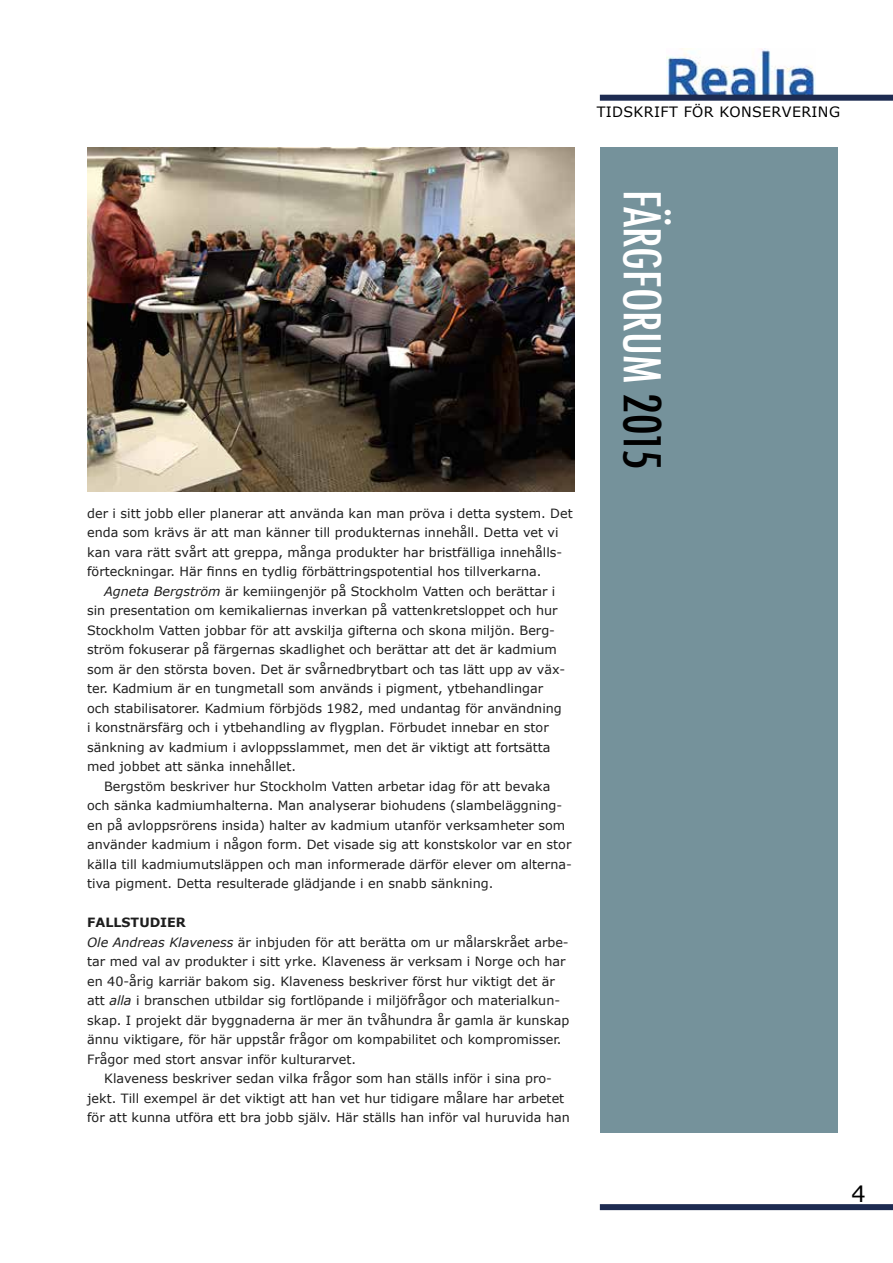
<style>
.page{position:relative;width:893px;height:1263px;background:#fff}
.page>*{position:absolute;margin:0;border:0;box-sizing:border-box;transform-origin:0 0}
.t1{font:500 condensed 49.5px "Futura";letter-spacing:-.005em;color:#fff}
.t2{font:22.5px "Verdana";color:#000}
.t3{font:14.25px "Verdana";letter-spacing:.025em;color:#000}
.t4{font:12.75px/19.5px "Verdana";color:#1e1e1e}
.s1{font-style:italic}
.s2{font-weight:700}
.s3{color:#000}
</style>
<div class="page">
<img style="left:667px;top:49px;width:149px;height:46px">
<div style="left:600px;top:95px;width:293px;height:6px;background:#1d2b51"></div>
<div style="left:600px;top:147px;width:238px;height:986px;background:#75929b"></div>
<div style="left:600px;top:1204px;width:293px;height:6px;background:#1d2b51"></div>
<img style="left:87px;top:147px;width:487px;height:344px">
<p class="t3" style="left:597px;top:102px;width:245px">Tidskrift för konservering</p>
<p class="t4" style="left:87px;top:503px;width:487px">der i sitt jobb eller planerar att använda kan man pröva i detta system. Det enda som krävs är att man känner till produkternas innehåll. Detta vet vi kan vara rätt svårt att greppa, många produkter har bristfälliga innehålls&shy;förteckningar. Här finns en tydlig förbättringspotential hos tillverkarna.</p>
<p class="t4" style="left:87px;top:581px;width:479px;text-indent:17px"><span class="s1">Agneta Bergström</span> är kemiingenjör på Stockholm Vatten och berättar i sin presentation om kemikaliernas inverkan på vattenkretsloppet och hur Stockholm Vatten jobbar för att avskilja gifterna och skona miljön. Berg&shy;ström fokuserar på färgernas skadlighet och berättar att det är kadmium som är den största boven. Det är svårnedbrytbart och tas lätt upp av väx&shy;ter. Kadmium är en tungmetall som används i pigment, ytbehandlingar och stabilisatorer. Kadmium förbjöds 1982, med undantag för användning i konstnärsfärg och i ytbehandling av flygplan. Förbudet innebar en stor sänkning av kadmium i avloppsslammet, men det är viktigt att fortsätta med jobbet att sänka innehållet.</p>
<p class="t4" style="left:87px;top:776px;width:486px;text-indent:17px">Bergstöm beskriver hur Stockholm Vatten arbetar idag för att bevaka och sänka kadmiumhalterna. Man analyserar biohudens (slambeläggning&shy;en på avloppsrörens insida) halter av kadmium utanför verksamheter som använder kadmium i någon form. Det visade sig att konstskolor var en stor källa till kadmiumutsläppen och man informerade därför elever om alterna&shy;tiva pigment. Detta resulterade glädjande i en snabb sänkning.</p>
<p class="t4" style="left:87px;top:913px;width:484px"><span class="s2">FALLSTUDIER<br></span><span class="s1">Ole Andreas Klaveness</span> är inbjuden för att berätta om ur målarskrået arbe&shy;tar med val av produkter i sitt yrke. Klaveness är verksam i N orge och har en 40-årig karriär bakom sig. Klaveness beskriver först hur viktigt det är att <span class="s1">alla</span> i branschen utbildar sig fortlöpande i miljöfrågor och materialkun&shy;skap. I projekt där byggnaderna är mer än tvåhundra år gamla är kunskap ännu viktigare, för här uppstår frågor om kompabilitet och kompromisser.<br>Frågor med stort ansvar inför kulturarvet.</p>
<p class="t4" style="left:87px;top:1069px;width:484px;text-align:center">Klaveness beskriver sedan vilka frågor som han ställs inför i sina pro-<br>jekt. Till exempel är det viktigt att han vet hur tidigare målare har arbetet för att kunna utföra ett bra jobb själv. Här ställs han inför val huruvida han</p>
<h1 class="t1" style="left:674px;top:190px;width:281px;rotate:90deg">Färgforum <span class="s3">2015</span></h1>
<h2 class="t2" style="left:851px;top:1178px;width:16px">4</h2>
</div>
